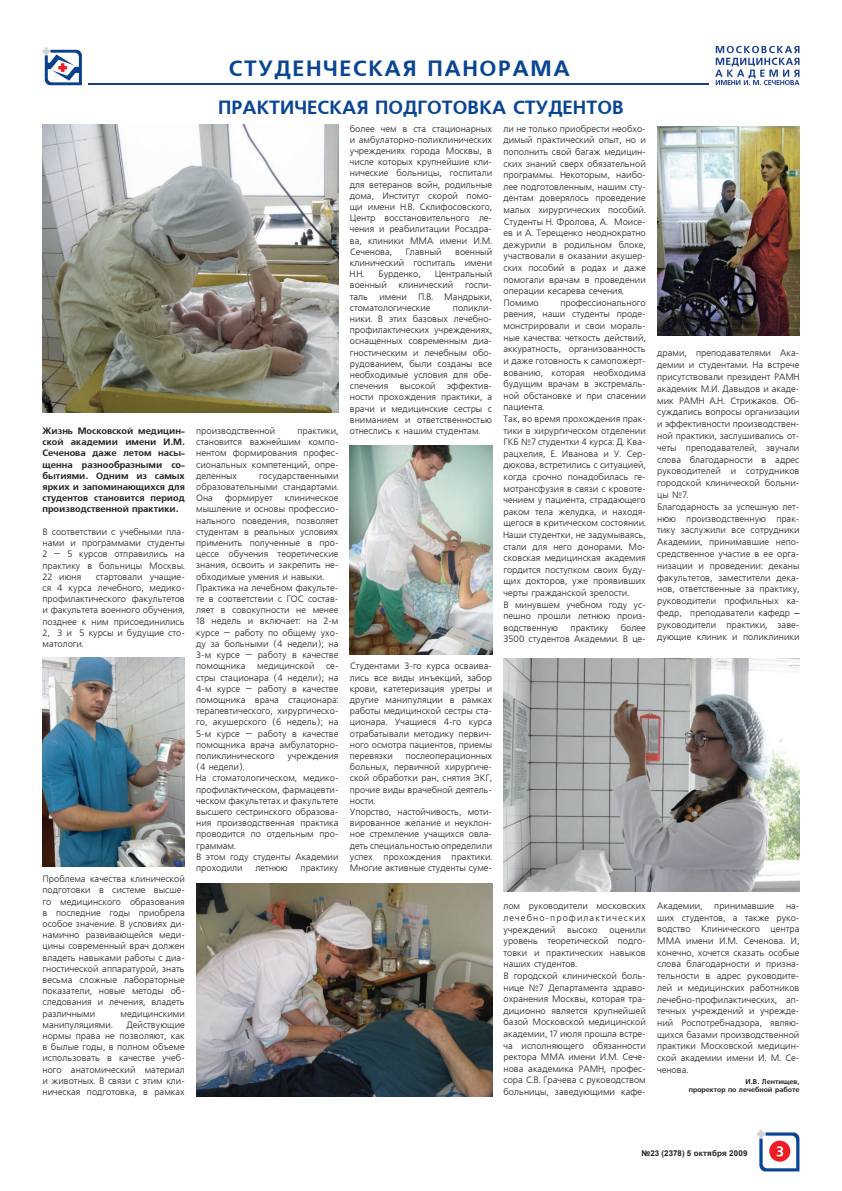
<style>
.page{position:relative;width:842px;height:1191px;background:#fff}
.page>*{position:absolute;margin:0;border:0;box-sizing:border-box;transform-origin:0 0}
.t1{font:700 22px "Free Set";letter-spacing:.07em;color:#094594}
.t2{font:700 19px "Free Set";color:#094594}
.t3{font:9.2px/11.2px "Free Set";color:#231f20;text-align:justify}
.t4{font:700 9.2px/11.2px "Free Set";color:#231f20;text-align:justify}
.t5{font:700 8px "Arial";letter-spacing:.02em;color:#231f20}
.t6{font:700 7px/8.4px "Free Set";color:#231f20;text-align:right}
.s1{font-family:"Arial"}
</style>
<div class="page">
<svg style="left:757px;top:1130px;width:42px;height:41px"></svg>
<svg style="left:43px;top:47px;width:39px;height:38px"></svg>
<hr style="left:88px;top:84px;width:621px;height:1px;background:#173e8b">
<svg style="left:715px;top:46px;width:84px;height:39px"></svg>
<img style="left:43px;top:125px;width:295px;height:288px">
<img style="left:43px;top:657px;width:142px;height:209px">
<img style="left:196px;top:884px;width:296px;height:212px">
<img style="left:350px;top:445px;width:142px;height:209px">
<img style="left:503px;top:658px;width:296px;height:233px">
<img style="left:657px;top:126px;width:142px;height:209px">
<p class="t4" style="left:43px;top:425px;width:144px">Жизнь Московской медицин&shy;ской академии имени И.М.<br>Сеченова даже летом насы&shy;щенна разнообразными со&shy;бытиями. Одним из самых ярких и запоминающихся для студентов становится период производственной практики.</p>
<p class="t3" style="left:43px;top:526px;width:144px">В соответствии с учебными пла&shy;нами и программами студенты 2 – 5 курсов отправились на практику в больницы Москвы.<br>22 июня</p>
<p class="t3" style="left:43px;top:571px;width:144px;text-indent:53px">стартовали учащие&shy;ся 4 курса лечебного, медико&shy;профилактического факультетов и факультета военного обучения, позднее к ним присоединились 2, 3 и 5 курсы и будущие сто&shy;матологи.</p>
<p class="t3" style="left:43px;top:874px;width:144px">Проблема качества клинической подготовки в системе высше&shy;го медицинского образования в последние годы приобрела особое значение. В условиях ди&shy;намично развивающейся меди&shy;цины современный врач должен владеть навыками работы с диа&shy;гностической аппаратурой, знать весьма сложные лабораторные показатели, новые методы об&shy;следования и лечения, владеть различными</p>
<p class="t3" style="left:121px;top:1008px;width:66px">медицинскими</p>
<p class="t3" style="left:43px;top:1019px;width:144px;text-indent:84px">Действующие нормы права не позволяют, как в былые годы, в полном объеме использовать в качестве учеб&shy;ного анатомический материал и животных. В связи с этим кли&shy;ническая подготовка, в рамках</p>
<p class="t3" style="left:43px;top:1019px;width:72px">манипуляциями.</p>
<h1 class="t1" style="left:229px;top:56px;width:141px">студенческа</h1>
<h1 class="t1" style="left:403px;top:56px;width:61px">я панорама</h1>
<h2 class="t2" style="left:218px;top:96px;width:27px">практи</h2>
<h2 class="t2" style="left:294px;top:96px;width:37px">ческа</h2>
<h2 class="t2" style="left:356px;top:96px;width:85px">я подготовка</h2>
<h2 class="t2" style="left:513px;top:96px;width:74px">студентов</h2>
<p class="t3" style="left:196px;top:426px;width:81px">производственной</p>
<p class="t3" style="left:196px;top:426px;width:144px;text-indent:101px">практики, становится важнейшим компо&shy;нентом формирования профес&shy;сиональных компетенций, опре&shy;деленных</p>
<p class="t3" style="left:196px;top:470px;width:144px;text-indent:63px">государственными образовательными стандартами.<br>Она</p>
<p class="t3" style="left:225px;top:493px;width:49px">формирует</p>
<p class="t3" style="left:196px;top:493px;width:144px;text-align:left;text-indent:89px">клиническое мышление и основы профессио&shy;нального поведения, позволяет студентам в реальных условиях применить полученные в про&shy;цессе обучения теоретические знания, освоить и закрепить не&shy;обходимые умения и навыки.<br>Практика на лечебном факульте&shy;те в соответствии с ГОС состав&shy;ляет в совокупности не менее<br>18 недель и включает: на 2-м курсе – работу по общему ухо&shy;ду за больными (4 недели); на<br>3-м курсе – работу в качестве помощника</p>
<p class="t3" style="left:257px;top:661px;width:59px">медицинской</p>
<p class="t3" style="left:196px;top:661px;width:144px;text-indent:130px">се&shy;стры стационара (4 недели); на 4-м курсе – работу в качестве помощника врача стационара: терапевтического, хирургическо&shy;го, акушерского (6 недель); на 5-м курсе – работу в качестве помощника врача амбулаторно&shy;поликлинического</p>
<p class="t3" style="left:287px;top:750px;width:53px">учреждения</p>
<p class="t3" style="left:196px;top:762px;width:144px;text-align:left">(4 недели).<br>На стоматологическом, медико&shy;профилактическом, фармацевти&shy;ческом факультетах и факультете высшего сестринского образова&shy;ния производственная практика проводится по отдельным про&shy;граммам.<br>В этом году студенты Академии проходили</p>
<p class="t3" style="left:256px;top:862px;width:34px">летнюю</p>
<p class="t3" style="left:301px;top:862px;width:39px">практику</p>
<p class="t3" style="left:350px;top:123px;width:144px">более чем в ста стационарных и амбулаторно-поликлинических учреждениях города Москвы, в числе которых крупнейшие кли&shy;нические больницы, госпитали для ветеранов войн, родильные дома, Институт скорой помо&shy;щи имени Н.В. Склифосовского, Центр восстановительного ле&shy;чения и реабилитации Росздра&shy;ва, клиники ММА имени И.М.<br>Сеченова,</p>
<p class="t3" style="left:350px;top:246px;width:144px;text-indent:105px">военный клинический госпиталь имени Н.Н.</p>
<p class="t3" style="left:406px;top:246px;width:38px">Главный</p>
<p class="t3" style="left:378px;top:269px;width:44px">Бурденко,</p>
<p class="t3" style="left:435px;top:269px;width:59px">Центральный</p>
<p class="t3" style="left:350px;top:280px;width:39px">военный</p>
<p class="t3" style="left:399px;top:280px;width:56px">клинический</p>
<p class="t3" style="left:350px;top:280px;width:144px;text-indent:115px">госпи&shy;таль имени П.В. Мандрыки, стоматологические</p>
<p class="t3" style="left:350px;top:302px;width:144px;text-indent:103px">поликли&shy;ники. В этих базовых лечебно&shy;профилактических учреждениях, оснащенных современным диа&shy;гностическим и лечебным обо&shy;рудованием, были созданы все необходимые условия для обе&shy;спечения высокой эффектив&shy;ности прохождения практики, а врачи и медицинские сестры с вниманием и ответственностью отнеслись к нашим студентам.</p>
<p class="t3" style="left:350px;top:661px;width:144px">Студентами 3-го курса осваива&shy;лись все виды инъекций, забор крови, катетеризация уретры и другие манипуляции в рамках работы медицинской сестры ста&shy;ционара. Учащиеся 4-го курса отрабатывали методику первич&shy;ного осмотра пациентов, приемы перевязки</p>
<p class="t3" style="left:350px;top:750px;width:144px;text-align:left;text-indent:56px">послеоперационных больных, первичной хирургиче&shy;ской обработки ран, снятия ЭКГ, прочие виды врачебной деятель&shy;ности.<br>Упорство, настойчивость, моти&shy;вированное желание и неуклон&shy;ное стремление учащихся овла&shy;деть специальностью определили успех прохождения практики.<br>Многие активные студенты суме-</p>
<p class="t3" style="left:503px;top:123px;width:144px;line-height:11.6px;text-align:left">ли не только приобрести необхо&shy;димый практический опыт, но и пополнить свой багаж медицин&shy;ских знаний сверх обязательной программы. Некоторым, наибо&shy;лее подготовленным, нашим сту&shy;дентам доверялось проведение малых хирургических пособий.<br>Студенты Н. Фролова, А. Моисе&shy;ев и А. Терещенко неоднократно дежурили в родильном блоке, участвовали в оказании акушер&shy;ских пособий в родах и даже помогали врачам в проведении операции кесарева сечения.<br>Помимо</p>
<p class="t3" style="left:503px;top:297px;width:144px;line-height:11.6px;text-align:left;text-indent:57px">профессионального рвения, наши студенты проде&shy;монстрировали и свои мораль&shy;ные качества: четкость действий, аккуратность, организованность и даже готовность к самопожерт&shy;вованию, которая необходима будущим врачам в экстремаль&shy;ной обстановке и при спасении пациента.<br>Так, во время прохождения прак&shy;тики в хирургическом отделении<br>ГКБ ¹7 студентки 4 курса: Д. Ква&shy;рацхелия, Е. Иванова и У. Сер&shy;дюкова, встретились с ситуацией, когда срочно понадобилась ге&shy;мотрансфузия в связи с кровоте&shy;чением у пациента, страдающего раком тела желудка, и находя&shy;щегося в критическом состоянии.<br>Наши студентки, не задумываясь, стали для него донорами. Мо&shy;сковская медицинская академия гордится поступком своих буду&shy;щих докторов, уже проявивших черты гражданской зрелости.<br>В минувшем учебном году ус&shy;пешно прошли летнюю произ&shy;водственную</p>
<p class="t3" style="left:503px;top:622px;width:144px;line-height:11.6px;text-align:right">более<br>3500 студентов Академии. В це-</p>
<p class="t3" style="left:571px;top:622px;width:39px">практику</p>
<p class="t3" style="left:503px;top:901px;width:144px;line-height:11.6px">лом руководители московских лечебно-профилактических учреждений</p>
<p class="t3" style="left:503px;top:924px;width:144px;line-height:11.6px;text-align:left;text-indent:106px">оценили уровень теоретической подго&shy;товки и практических навыков наших студентов.<br>В городской клинической боль&shy;нице ¹7 Департамента здраво&shy;охранения Москвы, которая тра&shy;диционно является крупнейшей базой Московской медицинской академии, 17 июля прошла встре&shy;ча исполняющего обязанности ректора ММА имени И.М. Сече&shy;нова академика РАМН, профес&shy;сора С.В. Грачева с руководством больницы, заведующими кафе-</p>
<p class="t3" style="left:567px;top:924px;width:32px">высоко</p>
<p class="t3" style="left:657px;top:348px;width:144px;line-height:11.8px;text-align:left">драми, преподавателями Ака&shy;демии и студентами. На встрече присутствовали президент РАМН академик М.И. Давыдов и акаде&shy;мик РАМН А.Н. Стрижаков. Об&shy;суждались вопросы организации и эффективности производствен&shy;ной практики, заслушивались от&shy;четы преподавателей, звучали слова благодарности в адрес руководителей и сотрудников городской клинической больни&shy;цы ¹7.<br>Благодарность за успешную лет&shy;нюю производственную прак&shy;тику заслужили все сотрудники<br>Академии, принимавшие непо&shy;средственное участие в ее орга&shy;низации и проведении: деканы факультетов, заместители дека&shy;нов, ответственные за практику, руководители профильных ка&shy;федр, преподаватели кафедр <span class="s1">– </span>руководители практики, заве&shy;дующие клиник и поликлиники</p>
<p class="t3" style="left:657px;top:900px;width:47px">Академии,</p>
<p class="t3" style="left:714px;top:900px;width:62px">принимавшие</p>
<p class="t3" style="left:657px;top:900px;width:144px;line-height:11.7px;text-indent:129px">на&shy;ших студентов, а также руко&shy;водство Клинического центра ММА имени И.М. Сеченова. И, конечно, хочется сказать особые слова благодарности и призна&shy;тельности в адрес руководите&shy;лей и медицинских работников лечебно-профилактических, ап&shy;течных учреждений и учрежде&shy;ний Роспотребнадзора, являю&shy;щихся базами производственной практики Московской медицин&shy;ской академии имени И. М. Се&shy;ченова.</p>
<p class="t6" style="left:689px;top:1077px;width:112px">И.В. Лентищев,<br>проректор по лечебной работе</p>
<p class="t5" style="left:641px;top:1147px;width:108px">№23 (2378) 5 октября 2009</p>
</div>
